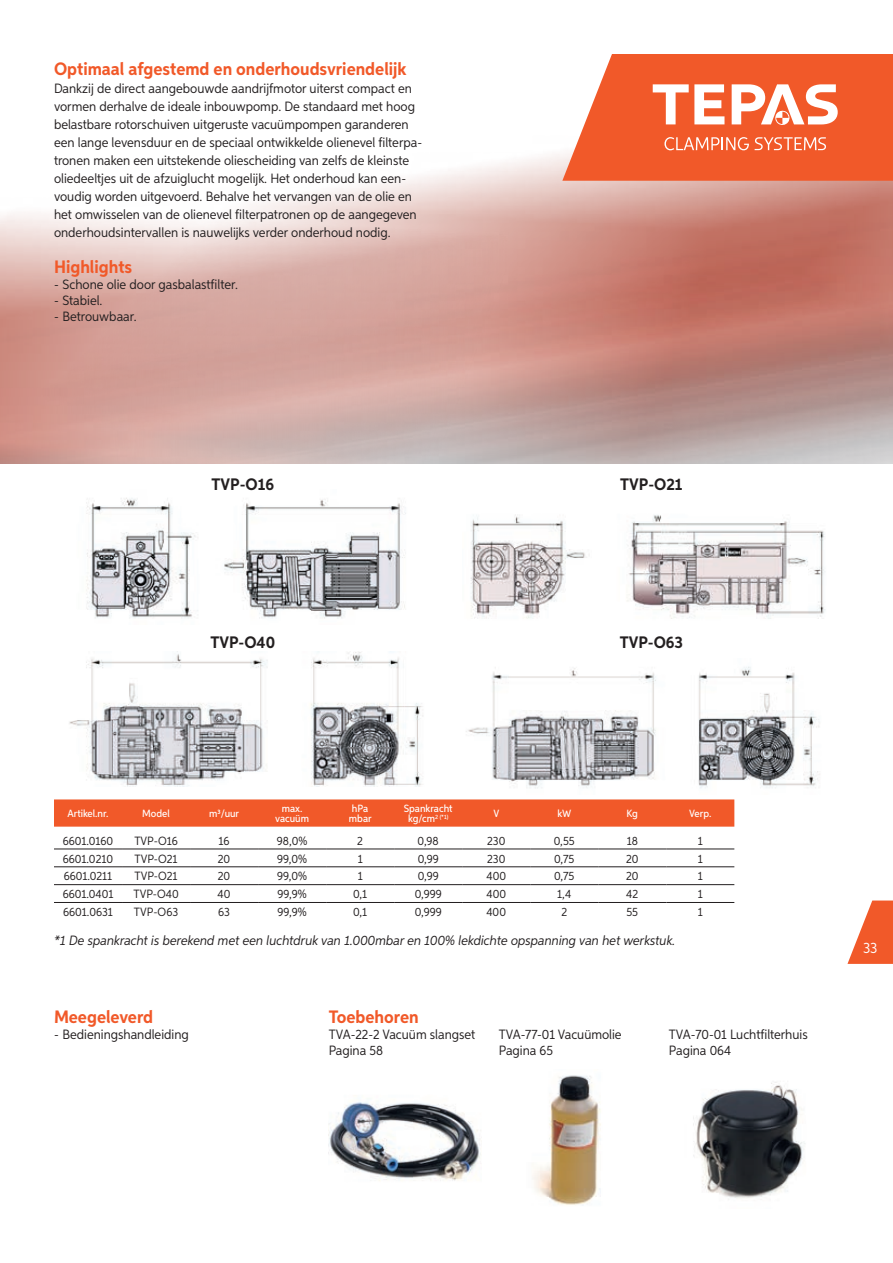
<style>
.page{position:relative;width:893px;height:1263px;background:#fff}
.page>*{position:absolute;margin:0;border:0;box-sizing:border-box;transform-origin:0 0}
.t1{font:700 18px "Aspira Nar";color:#f15929}
.t2{font:700 16.65px "Aspira Nar";color:#231f20}
.t3{font:15px "Aspira Nar";color:#fff}
.t4{font:13.5px/18px "Aspira Nar";color:#231f20}
.t5{font:italic 13.5px "Aspira Nar";color:#231f20}
.t6{font:12px "Aspira Nar";color:#231f20}
.t7{font:500 10.5px/10.5px "Aspira Nar";color:#fff;text-align:center}
</style>
<div class="page">
<svg style="left:847px;top:900px;width:46px;height:64px"></svg>
<img style="left:0;top:154px;width:893px;height:310px">
<img style="left:69px;top:651px;width:354px;height:135px">
<img style="left:329px;top:1102px;width:152px;height:79px">
<img style="left:532px;top:1075px;width:69px;height:130px">
<img style="left:693px;top:1082px;width:112px;height:116px">
<svg style="left:562px;top:54px;width:331px;height:127px"></svg>
<img style="left:471px;top:514px;width:355px;height:105px">
<img style="left:466px;top:666px;width:354px;height:123px">
<img style="left:86px;top:498px;width:320px;height:121px">
<svg style="left:54px;top:799px;width:680px;height:28px;background:#f15d2f"></svg>
<hr style="left:54px;top:849px;width:68px;height:1px;background:#231f20">
<hr style="left:122px;top:849px;width:68px;height:1px;background:#231f20">
<hr style="left:190px;top:849px;width:68px;height:1px;background:#231f20">
<hr style="left:258px;top:849px;width:68px;height:1px;background:#231f20">
<hr style="left:326px;top:849px;width:68px;height:1px;background:#231f20">
<hr style="left:394px;top:849px;width:68px;height:1px;background:#231f20">
<hr style="left:462px;top:849px;width:68px;height:1px;background:#231f20">
<hr style="left:530px;top:849px;width:68px;height:1px;background:#231f20">
<hr style="left:598px;top:849px;width:68px;height:1px;background:#231f20">
<hr style="left:666px;top:849px;width:68px;height:1px;background:#231f20">
<hr style="left:54px;top:866px;width:68px;height:1px;background:#231f20">
<hr style="left:122px;top:866px;width:68px;height:1px;background:#231f20">
<hr style="left:190px;top:866px;width:68px;height:1px;background:#231f20">
<hr style="left:258px;top:866px;width:68px;height:1px;background:#231f20">
<hr style="left:326px;top:866px;width:68px;height:1px;background:#231f20">
<hr style="left:394px;top:866px;width:68px;height:1px;background:#231f20">
<hr style="left:462px;top:866px;width:68px;height:1px;background:#231f20">
<hr style="left:530px;top:866px;width:68px;height:1px;background:#231f20">
<hr style="left:598px;top:866px;width:68px;height:1px;background:#231f20">
<hr style="left:666px;top:866px;width:68px;height:1px;background:#231f20">
<hr style="left:54px;top:884px;width:68px;height:1px;background:#231f20">
<hr style="left:122px;top:884px;width:68px;height:1px;background:#231f20">
<hr style="left:190px;top:884px;width:68px;height:1px;background:#231f20">
<hr style="left:258px;top:884px;width:68px;height:1px;background:#231f20">
<hr style="left:326px;top:884px;width:68px;height:1px;background:#231f20">
<hr style="left:394px;top:884px;width:68px;height:1px;background:#231f20">
<hr style="left:462px;top:884px;width:68px;height:1px;background:#231f20">
<hr style="left:530px;top:884px;width:68px;height:1px;background:#231f20">
<hr style="left:598px;top:884px;width:68px;height:1px;background:#231f20">
<hr style="left:666px;top:884px;width:68px;height:1px;background:#231f20">
<hr style="left:54px;top:902px;width:68px;height:1px;background:#231f20">
<hr style="left:122px;top:902px;width:68px;height:1px;background:#231f20">
<hr style="left:190px;top:902px;width:68px;height:1px;background:#231f20">
<hr style="left:258px;top:902px;width:68px;height:1px;background:#231f20">
<hr style="left:326px;top:902px;width:68px;height:1px;background:#231f20">
<hr style="left:394px;top:902px;width:68px;height:1px;background:#231f20">
<hr style="left:462px;top:902px;width:68px;height:1px;background:#231f20">
<hr style="left:530px;top:902px;width:68px;height:1px;background:#231f20">
<hr style="left:598px;top:902px;width:68px;height:1px;background:#231f20">
<hr style="left:666px;top:902px;width:68px;height:1px;background:#231f20">
<h1 class="t1" style="left:54px;top:58px;width:354px">Optimaal afgestemd en onderhoudsvriendelijk</h1>
<p class="t4" style="left:54px;top:79px;width:370px">Dankzij de direct aangebouwde aandrijfmotor uiterst compact en vormen derhalve de ideale inbouwpomp. De standaard met hoog belastbare rotorschuiven uitgeruste vacuümpompen garanderen een lange levensduur en de speciaal ontwikkelde olienevel filterpa&shy;tronen maken een uitstekende oliescheiding van zelfs de kleinste oliedeeltjes uit de afzuiglucht mogelijk. Het onderhoud kan een&shy;voudig worden uitgevoerd. Behalve het vervangen van de olie en het omwisselen van de olienevel filterpatronen op de aangegeven onderhoudsintervallen is nauwelijks verder onderhoud nodig.</p>
<h1 class="t1" style="left:54px;top:256px;width:80px">Highlights</h1>
<p class="t4" style="left:54px;top:275px;width:185px">- Schone olie door gasbalastfilter.</p>
<p class="t4" style="left:54px;top:291px;width:50px">- Stabiel.</p>
<p class="t4" style="left:54px;top:308px;width:84px">- Betrouwbaar.</p>
<p class="t2" style="left:212px;top:474px;width:64px">TVP-O16</p>
<p class="t2" style="left:620px;top:474px;width:64px">TVP-O21</p>
<p class="t2" style="left:210px;top:632px;width:66px">TVP-O40</p>
<p class="t2" style="left:620px;top:632px;width:65px">TVP-O63</p>
<p class="t7" style="left:67px;top:808px;width:43px">Artikel.nr.</p>
<p class="t7" style="left:142px;top:808px;width:29px">Model</p>
<p class="t7" style="left:209px;top:808px;width:31px">m3/uur</p>
<p class="t7" style="left:275px;top:803px;width:35px">max. vacuüm</p>
<p class="t7" style="left:349px;top:803px;width:24px;text-align:left">hPa mbar</p>
<p class="t7" style="left:404px;top:803px;width:50px">Spankracht kg/cm<sup>2</sup> <sup>(*1)</sup></p>
<p class="t7" style="left:493px;top:808px;width:7px">V</p>
<p class="t7" style="left:557px;top:808px;width:15px">kW</p>
<p class="t7" style="left:627px;top:808px;width:13px">Kg</p>
<p class="t7" style="left:689px;top:808px;width:24px">Verp.</p>
<p class="t6" style="left:63px;top:833px;width:52px">6601.0160</p>
<p class="t6" style="left:134px;top:833px;width:45px">TVP-O16</p>
<p class="t6" style="left:219px;top:833px;width:13px">16</p>
<p class="t6" style="left:277px;top:833px;width:32px">98,0%</p>
<p class="t6" style="left:357px;top:833px;width:7px">2</p>
<p class="t6" style="left:418px;top:833px;width:23px">0,98</p>
<p class="t6" style="left:487px;top:833px;width:20px">230</p>
<p class="t6" style="left:554px;top:833px;width:22px">0,55</p>
<p class="t6" style="left:627px;top:833px;width:13px">18</p>
<p class="t6" style="left:698px;top:833px;width:7px">1</p>
<p class="t6" style="left:63px;top:851px;width:52px">6601.0210</p>
<p class="t6" style="left:134px;top:851px;width:45px">TVP-O21</p>
<p class="t6" style="left:218px;top:851px;width:14px">20</p>
<p class="t6" style="left:277px;top:851px;width:31px">99,0%</p>
<p class="t6" style="left:358px;top:851px;width:7px">1</p>
<p class="t6" style="left:418px;top:851px;width:23px">0,99</p>
<p class="t6" style="left:487px;top:851px;width:20px">230</p>
<p class="t6" style="left:554px;top:851px;width:22px">0,75</p>
<p class="t6" style="left:626px;top:851px;width:14px">20</p>
<p class="t6" style="left:698px;top:851px;width:7px">1</p>
<p class="t6" style="left:64px;top:869px;width:50px">6601.0211</p>
<p class="t6" style="left:134px;top:869px;width:45px">TVP-O21</p>
<p class="t6" style="left:218px;top:869px;width:14px">20</p>
<p class="t6" style="left:277px;top:869px;width:31px">99,0%</p>
<p class="t6" style="left:358px;top:869px;width:7px">1</p>
<p class="t6" style="left:418px;top:869px;width:23px">0,99</p>
<p class="t6" style="left:486px;top:869px;width:21px">400</p>
<p class="t6" style="left:554px;top:869px;width:22px">0,75</p>
<p class="t6" style="left:626px;top:869px;width:14px">20</p>
<p class="t6" style="left:698px;top:869px;width:7px">1</p>
<p class="t6" style="left:63px;top:887px;width:52px">6601.0401</p>
<p class="t6" style="left:133px;top:887px;width:47px">TVP-O40</p>
<p class="t6" style="left:218px;top:887px;width:14px">40</p>
<p class="t6" style="left:278px;top:887px;width:31px">99,9%</p>
<p class="t6" style="left:353px;top:887px;width:16px">0,1</p>
<p class="t6" style="left:415px;top:887px;width:29px">0,999</p>
<p class="t6" style="left:486px;top:887px;width:21px">400</p>
<p class="t6" style="left:557px;top:887px;width:15px">1,4</p>
<p class="t6" style="left:626px;top:887px;width:13px">42</p>
<p class="t6" style="left:698px;top:887px;width:7px">1</p>
<p class="t6" style="left:63px;top:905px;width:51px">6601.0631</p>
<p class="t6" style="left:134px;top:905px;width:46px">TVP-O63</p>
<p class="t6" style="left:218px;top:905px;width:13px">63</p>
<p class="t6" style="left:278px;top:905px;width:31px">99,9%</p>
<p class="t6" style="left:353px;top:905px;width:16px">0,1</p>
<p class="t6" style="left:415px;top:905px;width:29px">0,999</p>
<p class="t6" style="left:486px;top:905px;width:21px">400</p>
<p class="t6" style="left:561px;top:905px;width:7px">2</p>
<p class="t6" style="left:626px;top:905px;width:13px">55</p>
<p class="t6" style="left:698px;top:905px;width:7px">1</p>
<p class="t5" style="left:54px;top:932px;width:623px">*1 De spankracht is berekend met een luchtdruk van 1.000mbar en 100% lekdichte opspanning van het werkstuk.</p>
<h1 class="t1" style="left:54px;top:1005px;width:101px">Meegeleverd</h1>
<p class="t4" style="left:54px;top:1025px;width:136px">- Bedieningshandleiding</p>
<p class="t4" style="left:669px;top:1026px;width:140px;line-height:16.2px">TVA-70-01 Luchtfilterhuis<br>Pagina 064</p>
<h1 class="t1" style="left:329px;top:1005px;width:92px">Toebehoren</h1>
<p class="t4" style="left:329px;top:1026px;width:148px;line-height:16.2px">TVA-22-2 Vacuüm slangset<br>Pagina 58</p>
<p class="t4" style="left:499px;top:1026px;width:124px;line-height:16.2px">TVA-77-01 Vacuümolie<br>Pagina 65</p>
<p class="t3" style="left:863px;top:938px;width:16px">33</p>
</div>
